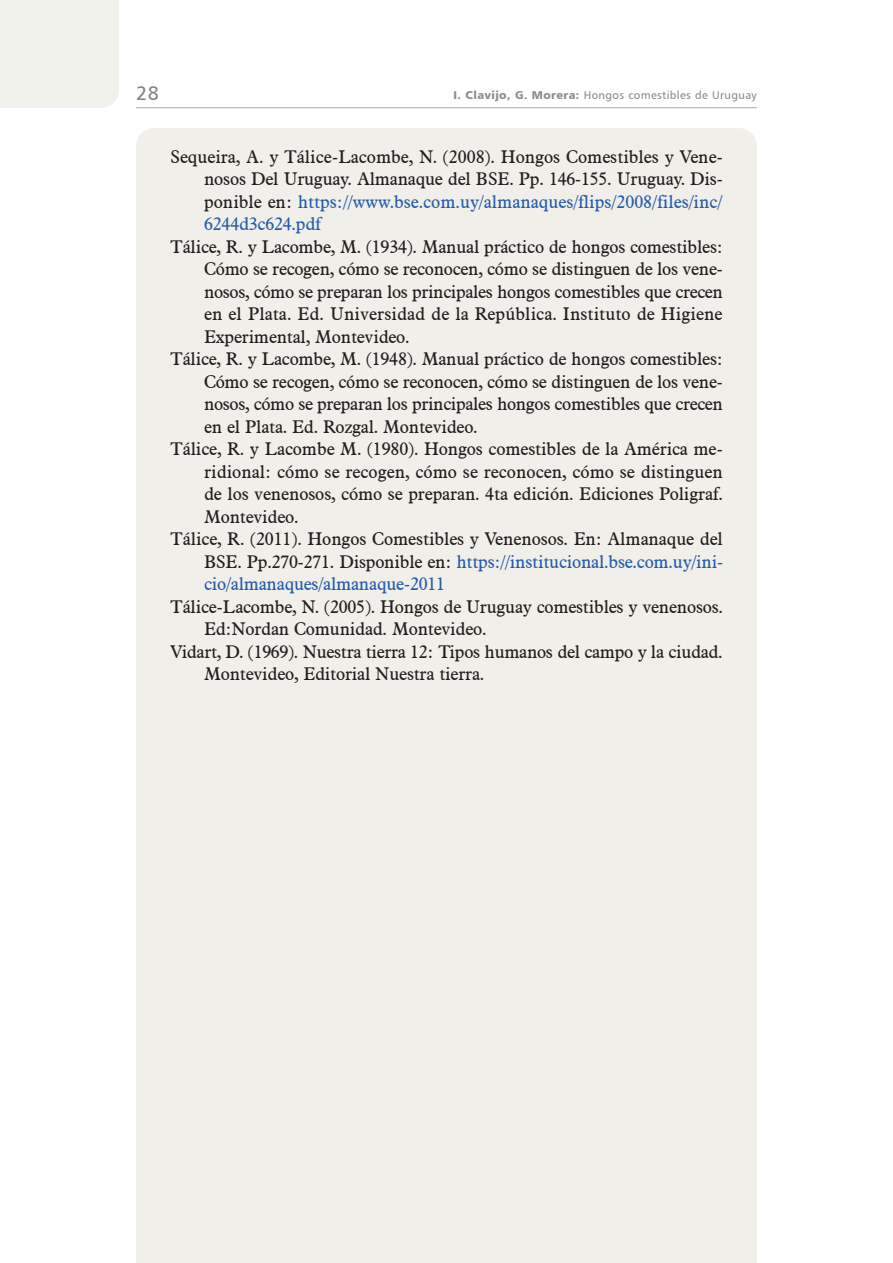
<style>
.page{position:relative;width:893px;height:1263px;background:#fff}
.page>*{position:absolute;margin:0;border:0;box-sizing:border-box;transform-origin:0 0}
.t1{font:19.5px "Humanist 777 BT Roman B";color:#808285}
.t2{font:18px/22.5px "Aldine 721 BT";letter-spacing:-.01em;color:#231f20;text-align:justify}
.t3{font:18px "Aldine 721 BT";letter-spacing:-.01em;color:#285caa}
.t4{font:11.25px "Humanist 777 BT Roman B";letter-spacing:.03em;color:#8a8c8f}
.s1{font-family:"Humanist 777 BT Black B"}
.s2{color:#285caa}
.s3{color:#231f20}
</style>
<div class="page">
<hr style="left:136px;top:107px;width:621px;height:1px;background:#a8a9ad">
<div style="left:0;top:0;width:119px;height:108px;background:#f1f1eb"></div>
<div style="left:136px;top:128px;width:621px;height:1135px;background:#f1efea"></div>
<p class="t1" style="left:136px;top:81px;width:24px">28</p>
<p class="t4" style="left:454px;top:88px;width:305px"><span class="s1">I. Clavijo, G. Morera:</span> Hongos comestibles de Uruguay</p>
<p class="t2" style="left:204px;top:145px;width:520px;text-indent:-34px">Sequeira, A. y Tálice-Lacombe, N. (2008). Hongos Comestibles y Vene&shy;nosos Del Uruguay. Almanaque del BSE. Pp. 146-155. Uruguay. Dis&shy;ponible en: <span class="s2">https://www.bse.com.uy/almanaques/flips/2008/files/inc/ 6244d3c624.pdf</span></p>
<p class="t2" style="left:170px;top:235px;width:554px">Tálice, R. y Lacombe, M. (1934). Manual práctico de hongos comestibles:</p>
<p class="t2" style="left:204px;top:257px;width:520px">Cómo se recogen, cómo se reconocen, cómo se distinguen de los vene-</p>
<p class="t2" style="left:204px;top:280px;width:520px">nosos, cómo se preparan los principales hongos comestibles que crecen</p>
<p class="t2" style="left:204px;top:302px;width:520px">en el Plata. Ed. Universidad de la República. Instituto de Higiene</p>
<p class="t2" style="left:204px;top:325px;width:207px">Experimental, Montevideo.</p>
<p class="t2" style="left:170px;top:347px;width:554px">Tálice, R. y Lacombe, M. (1948). Manual práctico de hongos comestibles:</p>
<p class="t2" style="left:204px;top:370px;width:520px">Cómo se recogen, cómo se reconocen, cómo se distinguen de los vene-</p>
<p class="t2" style="left:204px;top:392px;width:520px">nosos, cómo se preparan los principales hongos comestibles que crecen</p>
<p class="t2" style="left:204px;top:415px;width:275px">en el Plata. Ed. Rozgal. Montevideo.</p>
<p class="t2" style="left:170px;top:437px;width:554px">Tálice, R. y Lacombe M. (1980). Hongos comestibles de la América me-</p>
<p class="t2" style="left:204px;top:460px;width:520px">ridional: cómo se recogen, cómo se reconocen, cómo se distinguen</p>
<p class="t2" style="left:204px;top:482px;width:520px">de los venenosos, cómo se preparan. 4ta edición. Ediciones Poligraf.</p>
<p class="t2" style="left:204px;top:505px;width:96px">Montevideo.</p>
<p class="t2" style="left:170px;top:527px;width:554px">Tálice, R. (2011). Hongos Comestibles y Venenosos. En: Almanaque del</p>
<p class="t3" style="left:204px;top:550px;width:520px"><span class="s3">BSE. Pp.270-271. Disponible en:</span> https://institucional.bse.com.uy/ini-</p>
<p class="t3" style="left:204px;top:573px;width:243px">cio/almanaques/almanaque-2011</p>
<p class="t2" style="left:170px;top:595px;width:554px">Tálice-Lacombe, N. (2005). Hongos de Uruguay comestibles y venenosos.</p>
<p class="t2" style="left:204px;top:617px;width:284px">Ed:Nordan Comunidad. Montevideo.</p>
<p class="t2" style="left:170px;top:640px;width:554px">Vidart, D. (1969). Nuestra tierra 12: Tipos humanos del campo y la ciudad.</p>
<p class="t2" style="left:204px;top:662px;width:282px">Montevideo, Editorial Nuestra tierra.</p>
</div>
